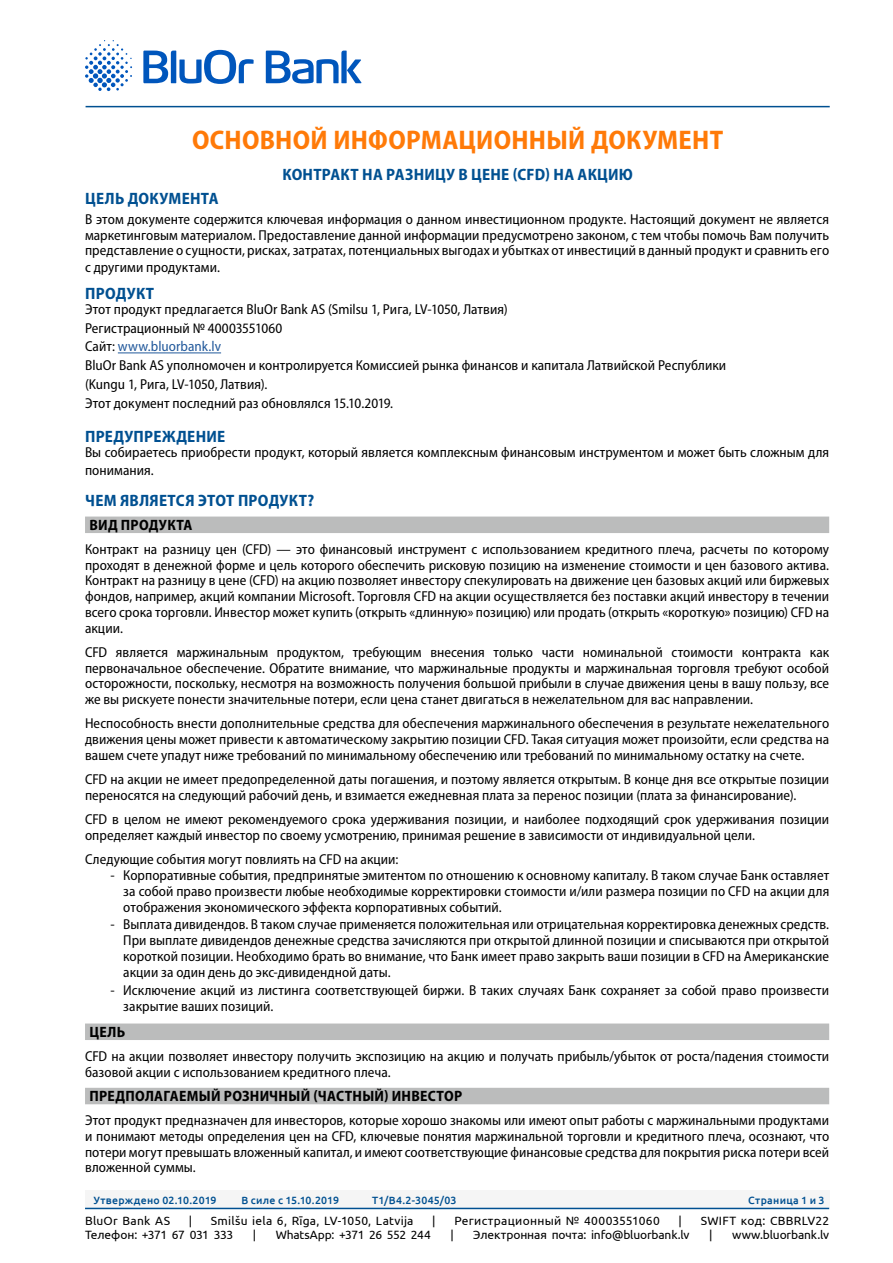
<style>
.page{position:relative;width:893px;height:1263px;background:#fff}
.page>*{position:absolute;margin:0;border:0;box-sizing:border-box;transform-origin:0 0}
.t1{font:700 semi-condensed 27px "Myriad Pro";letter-spacing:.01em;color:#ff7a08}
.t2{font:700 semi-condensed 16.5px "Myriad Pro";letter-spacing:.015em;color:#005091}
.t3{font:700 semi-condensed 15px "Myriad Pro";letter-spacing:.02em;color:#000}
.t4{font:semi-condensed 14.4px/15.8px "Myriad Pro";letter-spacing:.005em;color:#000;text-align:justify}
.t5{font:12px "Ubuntu";color:#000}
.t6{font:12px "Ubuntu";letter-spacing:.025em;color:#000}
.t7{font:12px "Ubuntu";letter-spacing:.02em;color:#000}
.t8{font:12px "Ubuntu";letter-spacing:-.03em;color:#000}
.t9{font:500 10.5px "Ubuntu";letter-spacing:.025em;color:#005091}
.s1{color:#22599b}
</style>
<div class="page">
<div style="left:85px;top:1191px;width:744px;height:17px;background:#f5f5f5"></div>
<hr style="left:85px;top:1208px;width:744px;height:1px;background:#005091">
<hr style="left:86px;top:106px;width:744px;height:1px;background:#005091">
<svg style="left:85px;top:40px;width:47px;height:51px"></svg>
<svg style="left:143px;top:50px;width:111px;height:34px"></svg>
<svg style="left:266px;top:51px;width:96px;height:33px"></svg>
<hr style="left:118px;top:353px;width:103px;height:1px;background:#22599b">
<div style="left:85px;top:516px;width:744px;height:17px;background:#bbbcbc"></div>
<div style="left:85px;top:1023px;width:744px;height:17px;background:#bbbcbc"></div>
<div style="left:85px;top:1088px;width:744px;height:16px;background:#bbbcbc"></div>
<h1 class="t1" style="left:192px;top:122px;width:533px">ОСНОВНОЙ ИНФОРМАЦИОННЫЙ ДОКУМЕНТ</h1>
<p class="t2" style="left:282px;top:163px;width:352px">КОНТРАКТ НА РАЗНИЦУ В ЦЕНЕ (CFD) НА АКЦИЮ</p>
<p class="t2" style="left:85px;top:188px;width:135px">ЦЕЛЬ ДОКУМЕНТА</p>
<p class="t4" style="left:85px;top:211px;width:746px">В этом документе содержится ключевая информация о данном инвестиционном продукте. Настоящий документ не является маркетинговым материалом. Предоставление данной информации предусмотрено законом, с тем чтобы помочь Вам получить представление о сущности, рисках, затратах, потенциальных выгодах и убытках от инвестиций в данный продукт и сравнить его с другими продуктами.</p>
<p class="t2" style="left:85px;top:282px;width:71px">ПРОДУКТ</p>
<p class="t4" style="left:85px;top:300px;width:643px;line-height:18.8px;text-align:left">Этот продукт предлагается BluOr Bank AS (Smilsu 1, Рига, LV-1050, Латвия)<br>Регистрационный № 40003551060<br>Сайт: <span class="s1">www.bluorbank.lv<br></span>BluOr Bank AS уполномочен и контролируется Комиссией рынка финансов и капитала Латвийской Республики (Kungu 1, Рига, LV-1050, Латвия).<br>Этот документ последний раз обновлялся 15.10.2019.</p>
<p class="t2" style="left:85px;top:426px;width:142px">ПРЕДУПРЕЖДЕНИЕ</p>
<p class="t4" style="left:85px;top:443px;width:746px;line-height:18px">Вы собираетесь приобрести продукт, который является комплексным финансовым инструментом и может быть сложным для понимания.</p>
<p class="t2" style="left:85px;top:490px;width:230px">ЧЕМ ЯВЛЯЕТСЯ ЭТОТ ПРОДУКТ?</p>
<p class="t3" style="left:89px;top:515px;width:105px">ВИД ПРОДУКТА</p>
<p class="t4" style="left:85px;top:541px;width:746px">Контракт на разницу цен (CFD) — это финансовый инструмент с использованием кредитного плеча, расчеты по которому проходят в денежной форме и цель которого обеспечить рисковую позицию на изменение стоимости и цен базового актива.<br>Контракт на разницу в цене (CFD) на акцию позволяет инвестору спекулировать на движение цен базовых акций или биржевых фондов, например, акций компании Microsoft. Торговля CFD на акции осуществляется без поставки акций инвестору в течении всего срока торговли. Инвестор может купить (открыть «длинную» позицию) или продать (открыть «короткую» позицию) CFD на акции.</p>
<p class="t4" style="left:85px;top:644px;width:746px">CFD является маржинальным продуктом, требующим внесения только части номинальной стоимости контракта как первоначальное обеспечение. Обратите внимание, что маржинальные продукты и маржинальная торговля требуют особой осторожности, поскольку, несмотря на возможность получения большой прибыли в случае движения цены в вашу пользу, все же вы рискуете понести значительные потери, если цена станет двигаться в нежелательном для вас направлении.</p>
<p class="t4" style="left:85px;top:715px;width:746px">Неспособность внести дополнительные средства для обеспечения маржинального обеспечения в результате нежелательного движения цены может привести к автоматическому закрытию позиции CFD. Такая ситуация может произойти, если средства на вашем счете упадут ниже требований по минимальному обеспечению или требований по минимальному остатку на счете.</p>
<p class="t4" style="left:85px;top:771px;width:746px">CFD на акции не имеет предопределенной даты погашения, и поэтому является открытым. В конце дня все открытые позиции переносятся на следующий рабочий день, и взимается ежедневная плата за перенос позиции (плата за финансирование).</p>
<p class="t4" style="left:85px;top:811px;width:746px">CFD в целом не имеют рекомендуемого срока удерживания позиции, и наиболее подходящий срок удерживания позиции определяет каждый инвестор по своему усмотрению, принимая решение в зависимости от индивидуальной цели.</p>
<p class="t4" style="left:85px;top:851px;width:315px">Следующие события могут повлиять на CFD на акции:</p>
<p class="t4" style="left:123px;top:867px;width:707px;text-indent:-13px">- Корпоративные события, предпринятые эмитентом по отношению к основному капиталу. В таком случае Банк оставляет за собой право произвести любые необходимые корректировки стоимости и/или размера позиции по CFD на акции для отображения экономического эффекта корпоративных событий.</p>
<p class="t4" style="left:123px;top:916px;width:707px;text-indent:-13px">- Выплата дивидендов. В таком случае применяется положительная или отрицательная корректировка денежных средств.<br>При выплате дивидендов денежные средства зачисляются при открытой длинной позиции и списываются при открытой короткой позиции. Необходимо брать во внимание, что Банк имеет право закрыть ваши позиции в CFD на Американские акции за один день до экс-дивидендной даты.</p>
<p class="t4" style="left:123px;top:981px;width:707px;line-height:16.5px;text-indent:-13px">- Исключение акций из листинга соответствующей биржи. В таких случаях Банк сохраняет за собой право произвести закрытие ваших позиций.</p>
<p class="t3" style="left:89px;top:1022px;width:37px">ЦЕЛЬ</p>
<p class="t4" style="left:85px;top:1047px;width:746px;line-height:16.5px">CFD на акции позволяет инвестору получить экспозицию на акцию и получать прибыль/убыток от роста/падения стоимости базовой акции с использованием кредитного плеча.</p>
<p class="t3" style="left:89px;top:1086px;width:374px">ПРЕДПОЛАГАЕМЫЙ РОЗНИЧНЫЙ (ЧАСТНЫЙ) ИНВЕСТОР</p>
<p class="t4" style="left:85px;top:1112px;width:746px">Этот продукт предназначен для инвесторов, которые хорошо знакомы или имеют опыт работы с маржинальными продуктами и понимают методы определения цен на CFD, ключевые понятия маржинальной торговли и кредитного плеча, осознают, что потери могут превышать вложенный капитал, и имеют соответствующие финансовые средства для покрытия риска потери всей вложенной суммы.</p>
<p class="t9" style="left:94px;top:1193px;width:125px">Утверждено 02.10.2019</p>
<p class="t9" style="left:241px;top:1193px;width:99px">В силе с 15.10.2019</p>
<p class="t9" style="left:372px;top:1193px;width:86px">T1/B4.2-3045/03</p>
<p class="t9" style="left:748px;top:1193px;width:78px">Страница 1 и 3</p>
<p class="t6" style="left:85px;top:1213px;width:87px">BluOr Bank AS</p>
<p class="t5" style="left:189px;top:1213px;width:5px">|</p>
<p class="t7" style="left:211px;top:1213px;width:204px">Smilšu iela 6, Rīga, LV-1050, Latvija</p>
<p class="t5" style="left:432px;top:1213px;width:5px">|</p>
<p class="t6" style="left:454px;top:1213px;width:207px">Регистрационный № 40003551060</p>
<p class="t5" style="left:679px;top:1213px;width:5px">|</p>
<p class="t6" style="left:701px;top:1213px;width:130px">SWIFT код: CBBRLV22</p>
<p class="t8" style="left:85px;top:1227px;width:150px">Телефон: +371 67 031 333</p>
<p class="t5" style="left:253px;top:1227px;width:5px">|</p>
<p class="t5" style="left:276px;top:1227px;width:156px">WhatsApp: +371 26 552 244</p>
<p class="t5" style="left:450px;top:1227px;width:5px">|</p>
<p class="t5" style="left:473px;top:1227px;width:218px">Электронная почта: info@bluorbank.lv</p>
<p class="t5" style="left:709px;top:1227px;width:5px">|</p>
<p class="t5" style="left:732px;top:1227px;width:99px">www.bluorbank.lv</p>
</div>
